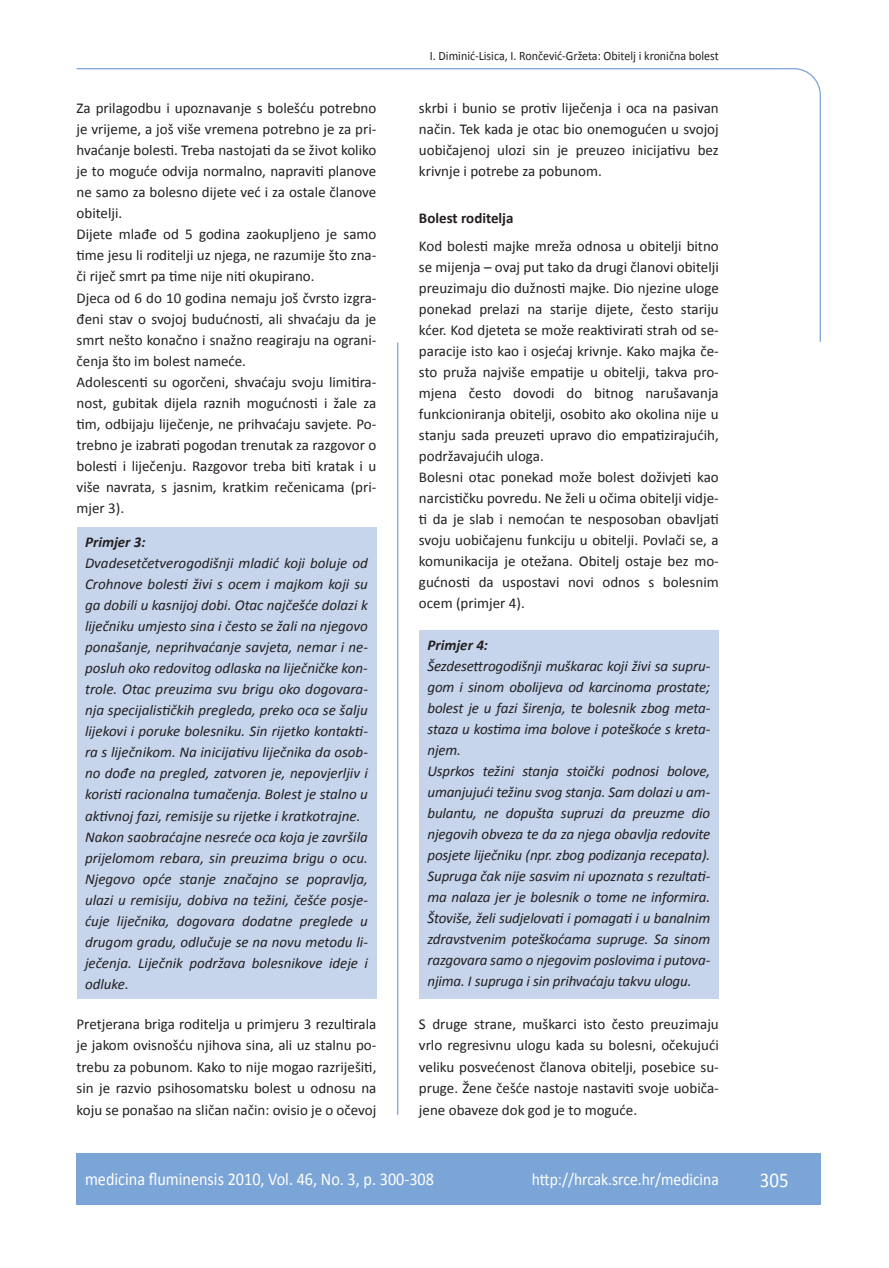
<style>
.page{position:relative;width:889px;height:1268px;background:#fff}
.page>*{position:absolute;margin:0;border:0;box-sizing:border-box;transform-origin:0 0}
.t1{font:21px "Calibri";color:#fff;scale:.9 1}
.t2{font:18px "Calibri";color:#fff;scale:.9 1}
.t3{font:17.25px "Calibri";color:#fff;scale:.9 1}
.t4{font:15px/21px "Calibri";color:#231f20;text-align:justify}
.t5{font:italic 15px/21px "Calibri";letter-spacing:-.005em;color:#231f20}
.t6{font:italic 700 15px "Calibri";color:#231f20}
.t7{font:700 15px "Calibri";color:#231f20}
.t8{font:12.75px "Calibri";color:#231f20;scale:.94 1}
</style>
<div class="page">
<svg style="left:76px;top:68px;width:745px;height:275px"></svg>
<hr style="left:397px;top:342px;width:1px;height:772px;background:#7ca5d7">
<div style="left:77px;top:1152px;width:744px;height:51px;background:#7ca5d7"></div>
<div style="left:77px;top:527px;width:299px;height:471px;background:#c6d5ec"></div>
<div style="left:419px;top:630px;width:300px;height:368px;background:#c6d5ec"></div>
<p class="t8" style="left:430px;top:47px;width:309px">I. Diminić-Lisica, I. Rončević-Gržeta: Obitelj i kronična bolest</p>
<p class="t4" style="left:77px;top:97px;width:301px;text-align:left">Za prilagodbu i upoznavanje s bolešću potrebno je vrijeme, a još više vremena potrebno je za pri&shy;hvaćanje bolesti. Treba nastojati da se život koliko je to moguće odvija normalno, napraviti planove ne samo za bolesno dijete već i za ostale članove obitelji.<br>Dijete mlađe od 5 godina zaokupljeno je samo time jesu li roditelji uz njega, ne razumije što zna&shy;či riječ smrt pa time nije niti okupirano.<br>Djeca od 6 do 10 godina nemaju još čvrsto izgra&shy;đeni stav o svojoj budućnosti, ali shvaćaju da je smrt nešto konačno i snažno reagiraju na ograni&shy;čenja što im bolest nameće.<br>Adolescenti su ogorčeni, shvaćaju svoju limitira&shy;nost, gubitak dijela raznih mogućnosti i žale za tim, odbijaju liječenje, ne prihvaćaju savjete. Po&shy;trebno je izabrati pogodan trenutak za razgovor o bolesti i liječenju. Razgovor treba biti kratak i u više navrata, s jasnim, kratkim rečenicama (pri&shy;mjer 3).</p>
<p class="t4" style="left:419px;top:97px;width:301px">skrbi i bunio se protiv liječenja i oca na pasivan način. Tek kada je otac bio onemogućen u svojoj uobičajenoj ulozi sin je preuzeo inicijativu bez krivnje i potrebe za pobunom.</p>
<p class="t7" style="left:419px;top:209px;width:96px">Bolest roditelja</p>
<p class="t4" style="left:419px;top:235px;width:301px;text-align:left">Kod bolesti majke mreža odnosa u obitelji bitno se mijenja – ovaj put tako da drugi članovi obitelji preuzimaju dio dužnosti majke. Dio njezine uloge ponekad prelazi na starije dijete, često stariju kćer. Kod djeteta se može reaktivirati strah od se&shy;paracije isto kao i osjećaj krivnje. Kako majka če&shy;sto pruža najviše empatije u obitelji, takva pro&shy;mjena često dovodi do bitnog narušavanja funkcioniranja obitelji, osobito ako okolina nije u stanju sada preuzeti upravo dio empatizirajućih, podržavajućih uloga.<br>Bolesni otac ponekad može bolest doživjeti kao narcističku povredu. Ne želi u očima obitelji vidje&shy;ti da je slab i nemoćan te nesposoban obavljati svoju uobičajenu funkciju u obitelji. Povlači se, a komunikacija je otežana. Obitelj ostaje bez mo&shy;gućnosti da uspostavi novi odnos s bolesnim ocem (primjer 4).</p>
<p class="t6" style="left:85px;top:533px;width:62px">Primjer 3:</p>
<p class="t5" style="left:85px;top:552px;width:284px">Dvadesetčetverogodišnji mladić koji boluje od Crohnove bolesti živi s ocem i majkom koji su ga dobili u kasnijoj dobi. Otac najčešće dolazi k liječniku umjesto sina i često se žali na njegovo ponašanje, neprihvaćanje savjeta, nemar i ne&shy;posluh oko redovitog odlaska na liječničke kon&shy;trole. Otac preuzima svu brigu oko dogovara&shy;nja specijalističkih pregleda, preko oca se šalju lijekovi i poruke bolesniku. Sin rijetko kontakti&shy;ra s liječnikom. Na inicijativu liječnika da osob&shy;no dođe na pregled, zatvoren je, nepovjerljiv i koristi racionalna tumačenja. Bolest je stalno u aktivnoj fazi, remisije su rijetke i kratkotrajne.<br>Nakon saobraćajne nesreće oca koja je završila prijelomom rebara, sin preuzima brigu o ocu.<br>Njegovo opće stanje značajno se popravlja, ulazi u remisiju, dobiva na težini, češće posje&shy;ćuje liječnika, dogovara dodatne preglede u drugom gradu, odlučuje se na novu metodu li&shy;ječenja. Liječnik podržava bolesnikove ideje i odluke.</p>
<p class="t6" style="left:427px;top:635px;width:62px">Primjer 4:</p>
<p class="t5" style="left:427px;top:654px;width:284px">Šezdesettrogodišnji muškarac koji živi sa supru&shy;gom i sinom obolijeva od karcinoma prostate; bolest je u fazi širenja, te bolesnik zbog meta&shy;staza u kostima ima bolove i poteškoće s kreta&shy;njem.<br>Usprkos težini stanja stoički podnosi bolove, umanjujući težinu svog stanja. Sam dolazi u am&shy;bulantu, ne dopušta supruzi da preuzme dio njegovih obveza te da za njega obavlja redovite posjete liječniku (npr. zbog podizanja recepata).<br>Supruga čak nije sasvim ni upoznata s rezultati&shy;ma nalaza jer je bolesnik o tome ne informira.<br>Štoviše, želi sudjelovati i pomagati i u banalnim zdravstvenim poteškoćama supruge. Sa sinom razgovara samo o njegovim poslovima i putova&shy;njima. I supruga i sin prihvaćaju takvu ulogu.</p>
<p class="t4" style="left:77px;top:1011px;width:301px;line-height:21.5px">Pretjerana briga roditelja u primjeru 3 rezultirala je jakom ovisnošću njihova sina, ali uz stalnu po&shy;trebu za pobunom. Kako to nije mogao razriješiti, sin je razvio psihosomatsku bolest u odnosu na koju se ponašao na sličan način: ovisio je o očevoj</p>
<p class="t4" style="left:419px;top:1011px;width:301px;line-height:21.6px">S druge strane, muškarci isto često preuzimaju vrlo regresivnu ulogu kada su bolesni, očekujući veliku posvećenost članova obitelji, posebice su&shy;pruge. Žene češće nastoje nastaviti svoje uobiča&shy;jene obaveze dok god je to moguće.</p>
<p class="t2" style="left:85px;top:1167px;width:389px">medicina fluminensis 2010, Vol. 46, No. 3, p. 300-308</p>
<p class="t3" style="left:532px;top:1168px;width:209px">http://hrcak.srce.hr/medicina</p>
<h1 class="t1" style="left:760px;top:1166px;width:33px">305</h1>
</div>
